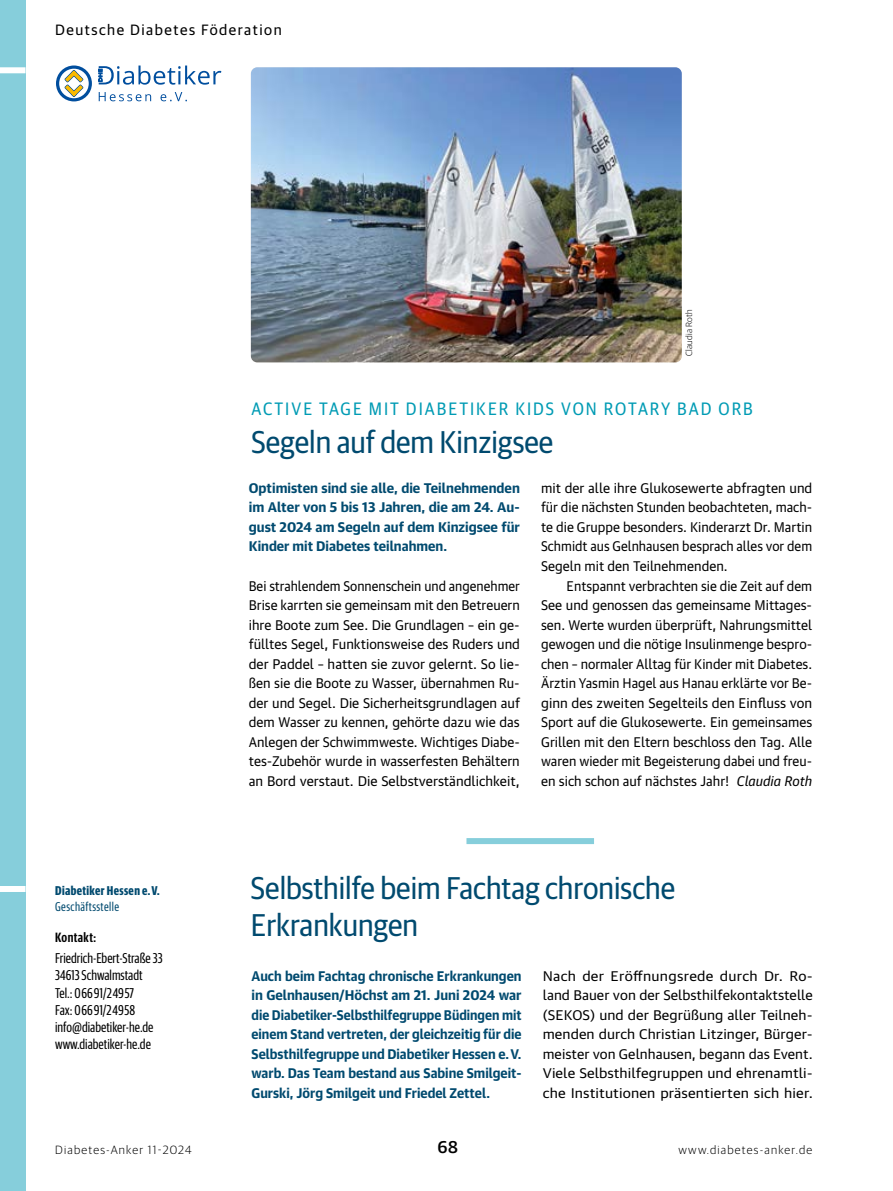
<style>
.page{position:relative;width:893px;height:1191px;background:#fff}
.page>*{position:absolute;margin:0;border:0;box-sizing:border-box;transform-origin:0 0}
.t1{font:31.5px/37.8px "Guardian Sans Narrow";color:#004a6f}
.t2{font:18px "Guardian Sans Narrow";letter-spacing:.11em;color:#009bb4}
.t3{font:500 16.5px "Guardian Text Sans";color:#000}
.t4{font:15px "Guardian Sans";letter-spacing:.1em;color:#000}
.t5{font:14.25px/17.2px "Guardian Sans X Cond";color:#000}
.t6{font:13.5px/19.5px "Guardian Text Sans";color:#000;text-align:justify;scale:.96 1}
.t7{font:13.5px/19.5px "Guardian Text Sans";color:#000;text-align:justify;scale:.94 1}
.t8{font:700 13.5px/19.5px "Guardian Text Sans";color:#004a6f;text-align:justify}
.t9{font:13.5px/19.5px "Guardian Text Sans";color:#000;text-align:justify;scale:1.07 1}
.t10{font:13.5px/19.5px "Guardian Text Sans";color:#000;text-align:justify}
.t11{font:600 13.5px "Guardian Sans X Cond";letter-spacing:.03em;color:#000}
.t12{font:700 12.75px "Guardian Sans X Cond";letter-spacing:.03em;color:#004a6f}
.t13{font:12.75px "Guardian Sans X Cond";letter-spacing:.03em;color:#004a6f}
.t14{font:300 12px "Guardian Sans";letter-spacing:.1em;color:#000}
.t15{font:300 9px "Guardian Sans";letter-spacing:.03em;color:#000}
.s1{font-style:italic}
</style>
<div class="page">
<div style="left:0;top:0;width:26px;height:1191px;background:#86cedb"></div>
<div style="left:0;top:886px;width:26px;height:6px;background:#fff"></div>
<div style="left:466px;top:838px;width:128px;height:6px;background:#86cedb"></div>
<div style="left:0;top:67px;width:26px;height:6px;background:#fff"></div>
<svg style="left:58px;top:67px;width:32px;height:33px"></svg>
<div style="left:56px;top:65px;width:36px;height:36px;border:3px solid #004e9e;border-radius:50%"></div>
<svg style="left:64px;top:69px;width:20px;height:30px"></svg>
<svg style="left:99px;top:92px;width:88px;height:9px"></svg>
<svg style="left:99px;top:66px;width:122px;height:19px"></svg>
<img style="left:251px;top:67px;width:431px;height:295px">
<p class="t4" style="left:55px;top:19px;width:228px">Deutsche Diabetes Föderation</p>
<p class="t15" style="left:683px;top:356px;width:49px;rotate:-90deg">Claudia Roth</p>
<h2 class="t2" style="left:252px;top:396px;width:503px">ACTIVE TAGE MIT DIABETIKER KIDS VON ROTARY BAD ORB</h2>
<h1 class="t1" style="left:252px;top:421px;width:303px">Segeln auf dem Kinzigsee</h1>
<p class="t12" style="left:55px;top:881px;width:106px">Diabetiker Hessen e. V.</p>
<p class="t13" style="left:55px;top:897px;width:65px">Geschäftsstelle</p>
<p class="t11" style="left:55px;top:927px;width:42px">Kontakt:</p>
<p class="t5" style="left:55px;top:948px;width:109px">Friedrich-Ebert-Straße 33<br>34613 Schwalmstadt<br>Tel.: 0 66 91/2 49 57<br>Fax: 0 66 91/2 49 58 info@diabetiker-he.de www.diabetiker-he.de</p>
<p class="t8" style="left:249px;top:477px;width:273px">Optimisten sind sie alle, die Teilnehmenden im Alter von 5 bis 13 Jahren, die am 24. Au&shy;gust 2024 am Segeln auf dem Kinzigsee für Kinder mit Diabetes teilnahmen.</p>
<p class="t7" style="left:249px;top:574px;width:290px">Bei strahlendem Sonnenschein und angenehmer Brise karrten sie gemeinsam mit den Betreuern ihre Boote zum See. Die Grundlagen – ein ge&shy;fülltes Segel, Funktionsweise des Ruders und der Paddel – hatten sie zuvor gelernt. So lie&shy;ßen sie die Boote zu Wasser, übernahmen Ru&shy;der und Segel. Die Sicherheitsgrundlagen auf dem Wasser zu kennen, gehörte dazu wie das Anlegen der Schwimmweste. Wichtiges Diabe&shy;tes-Zubehör wurde in wasserfesten Behältern an Bord verstaut. Die Selbstverständlichkeit,</p>
<p class="t10" style="left:541px;top:477px;width:273px">mit der alle ihre Glukosewerte abfragten und für die nächsten Stunden beobachteten, mach&shy;te die Gruppe besonders. Kinderarzt Dr. Martin Schmidt aus Gelnhausen besprach alles vor dem Segeln mit den Teilnehmenden.</p>
<p class="t6" style="left:541px;top:574px;width:284px;text-indent:26px">Entspannt verbrachten sie die Zeit auf dem See und genossen das gemeinsame Mittages&shy;sen. Werte wurden überprüft, Nahrungsmittel gewogen und die nötige Insulinmenge bespro&shy;chen – normaler Alltag für Kinder mit Diabetes.<br>Ärztin Yasmin Hagel aus Hanau erklärte vor Be&shy;ginn des zweiten Segelteils den Einfluss von Sport auf die Glukosewerte. Ein gemeinsames Grillen mit den Eltern beschloss den Tag. Alle waren wieder mit Begeisterung dabei und freu&shy;en sich schon auf nächstes Jahr! <span class="s1">Claudia Roth</span></p>
<h1 class="t1" style="left:251px;top:866px;width:426px">Selbsthilfe beim Fachtag chronische<br>Erkrankungen</h1>
<p class="t8" style="left:252px;top:964px;width:272px">Auch beim Fachtag chronische Erkrankungen in Gelnhausen/Höchst am 21. Juni 2024 war die Diabetiker-Selbsthilfegruppe Büdingen mit einem Stand vertreten, der gleichzeitig für die Selbsthilfegruppe und Diabetiker Hessen e. V. warb. Das Team bestand aus Sabine Smilgeit-Gurski, Jörg Smilgeit und Friedel Zettel.</p>
<p class="t9" style="left:543px;top:964px;width:254px">Nach der Eröffnungsrede durch Dr. Ro&shy;land Bauer von der Selbsthilfekontaktstelle (SEKOS) und der Begrüßung aller Teilneh&shy;menden durch Christian Litzinger, Bürger&shy;meister von Gelnhausen, begann das Event.<br>Viele Selbsthilfegruppen und ehrenamtli&shy;che Institutionen präsentierten sich hier.</p>
<p class="t14" style="left:55px;top:1141px;width:138px">Diabetes-Anker 11-2024</p>
<p class="t3" style="left:437px;top:1133px;width:22px">68</p>
<p class="t14" style="left:678px;top:1141px;width:135px">www.diabetes-anker.de</p>
</div>
